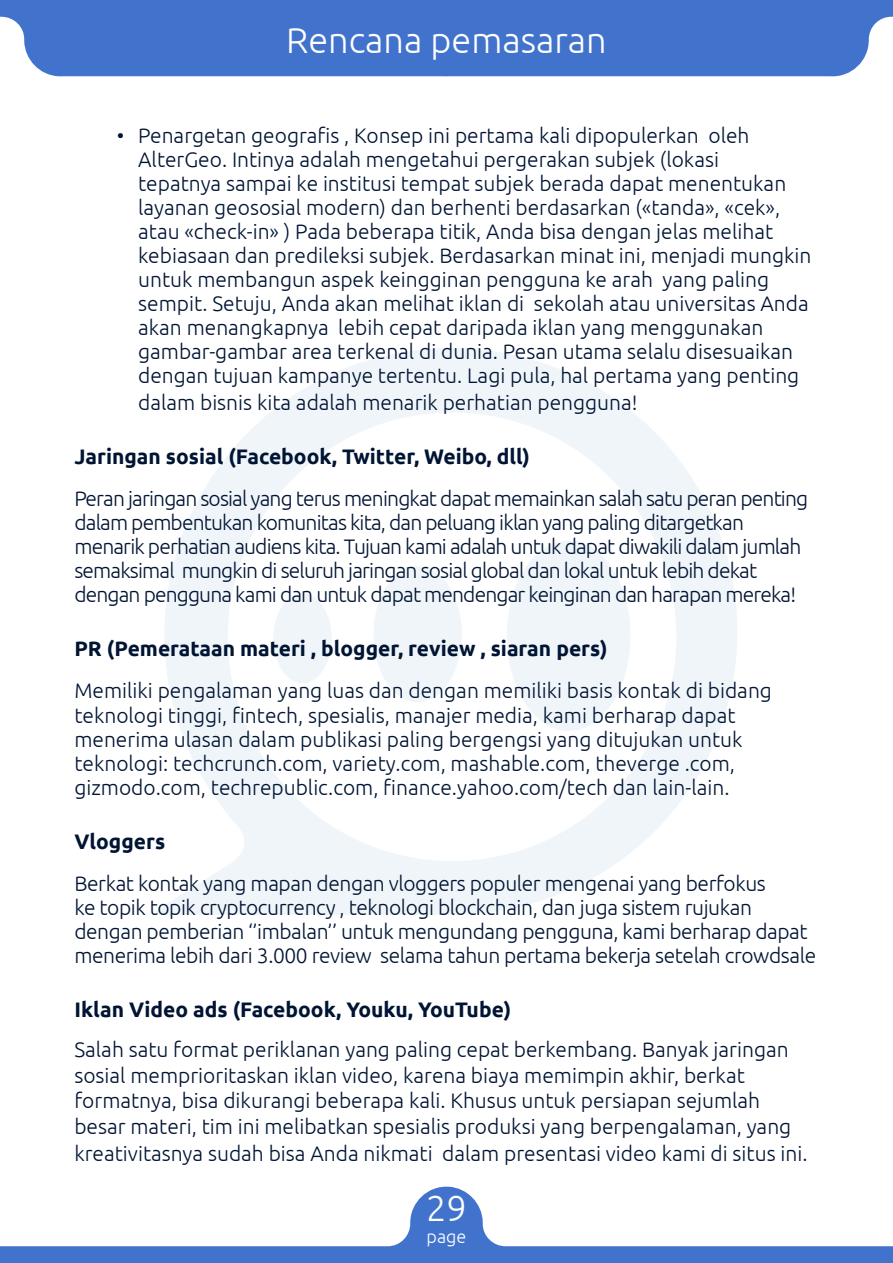
<style>
.page{position:relative;width:893px;height:1263px;background:#fff}
.page>*{position:absolute;margin:0;border:0;box-sizing:border-box;transform-origin:0 0}
.t1{font:300 36px "Ubuntu";color:#fff}
.t2{font:300 21px/24px "Ubuntu";color:#001433}
.t3{font:300 21px/24px "Ubuntu";letter-spacing:-.04em;color:#001433}
.t4{font:300 21px/24px "Ubuntu";letter-spacing:-.02em;color:#001433}
.t5{font:700 21px "Ubuntu";color:#001433}
.t6{font:300 18px "Ubuntu";color:#fff}
</style>
<div class="page">
<svg style="left:156px;top:348px;width:581px;height:567px"></svg>
<div style="left:507px;top:541px;width:123px;height:190px;background:#f0f5fa;border-radius:50%"></div>
<div style="left:374px;top:566px;width:88px;height:136px;background:#f0f5fa;border-radius:50%"></div>
<div style="left:273px;top:593px;width:59px;height:90px;background:#f0f5fa;border-radius:50%"></div>
<svg style="left:1px;top:1186px;width:892px;height:77px"></svg>
<div style="left:1px;top:0;width:892px;height:77px;background:#4273cc"></div>
<svg style="left:0;top:1246px;width:1px;height:17px"></svg>
<svg style="left:0;top:0;width:1px;height:17px"></svg>
<h1 class="t1" style="left:286px;top:18px;width:322px">Rencana pemasaran</h1>
<p class="t2" style="left:138px;top:123px;width:675px;text-indent:-21px">• Penargetan geografis , Konsep ini pertama kali dipopulerkan oleh AlterGeo. Intinya adalah mengetahui pergerakan subjek (lokasi<br>tepatnya sampai ke institusi tempat subjek berada dapat menentukan layanan geososial modern) dan berhenti berdasarkan («tanda», «cek», atau «check-in» ) Pada beberapa titik, Anda bisa dengan jelas melihat kebiasaan dan predileksi subjek. Berdasarkan minat ini, menjadi mungkin untuk membangun aspek keingginan pengguna ke arah yang paling sempit. Setuju, Anda akan melihat iklan di sekolah atau universitas Anda akan menangkapnya lebih cepat daripada iklan yang menggunakan gambar-gambar area terkenal di dunia. Pesan utama selalu disesuaikan dengan tujuan kampanye tertentu. Lagi pula, hal pertama yang penting</p>
<p class="t2" style="left:138px;top:390px;width:501px">dalam bisnis kita adalah menarik perhatian pengguna!</p>
<p class="t5" style="left:74px;top:444px;width:457px">Jaringan sosial (Facebook, Twitter, Weibo, dll)</p>
<p class="t3" style="left:74px;top:486px;width:735px">Peran jaringan sosial yang terus meningkat dapat memainkan salah satu peran penting dalam pembentukan komunitas kita, dan peluang iklan yang paling ditargetkan menarik perhatian audiens kita. Tujuan kami adalah untuk dapat diwakili dalam jumlah semaksimal mungkin di seluruh jaringan sosial global dan lokal untuk lebih dekat dengan pengguna kami dan untuk dapat mendengar keinginan dan harapan mereka!</p>
<p class="t5" style="left:74px;top:636px;width:535px">PR (Pemerataan materi , blogger, review , siaran pers)</p>
<p class="t2" style="left:74px;top:678px;width:699px">Memiliki pengalaman yang luas dan dengan memiliki basis kontak di bidang teknologi tinggi, fintech, spesialis, manajer media, kami berharap dapat menerima ulasan dalam publikasi paling bergengsi yang ditujukan untuk teknologi: techcrunch.com, variety.com, mashable.com, theverge .com, gizmodo.com, techrepublic.com, finance.yahoo.com/tech dan lain-lain.</p>
<p class="t5" style="left:74px;top:828px;width:92px">Vloggers</p>
<p class="t4" style="left:74px;top:870px;width:743px">Berkat kontak yang mapan dengan vloggers populer mengenai yang berfokus<br>ke topik topik cryptocurrency , teknologi blockchain, dan juga sistem rujukan dengan pemberian ‘’imbalan’’ untuk mengundang pengguna, kami berharap dapat menerima lebih dari 3.000 review selama tahun pertama bekerja setelah crowdsale</p>
<p class="t5" style="left:74px;top:996px;width:438px">Iklan Video ads (Facebook, Youku, YouTube)</p>
<p class="t2" style="left:74px;top:1036px;width:735px;line-height:25.8px">Salah satu format periklanan yang paling cepat berkembang. Banyak jaringan sosial memprioritaskan iklan video, karena biaya memimpin akhir, berkat formatnya, bisa dikurangi beberapa kali. Khusus untuk persiapan sejumlah besar materi, tim ini melibatkan spesialis produksi yang berpengalaman, yang kreativitasnya sudah bisa Anda nikmati dalam presentasi video kami di situs ini.</p>
<h1 class="t1" style="left:426px;top:1187px;width:42px">29</h1>
<p class="t6" style="left:427px;top:1226px;width:41px">page</p>
</div>
